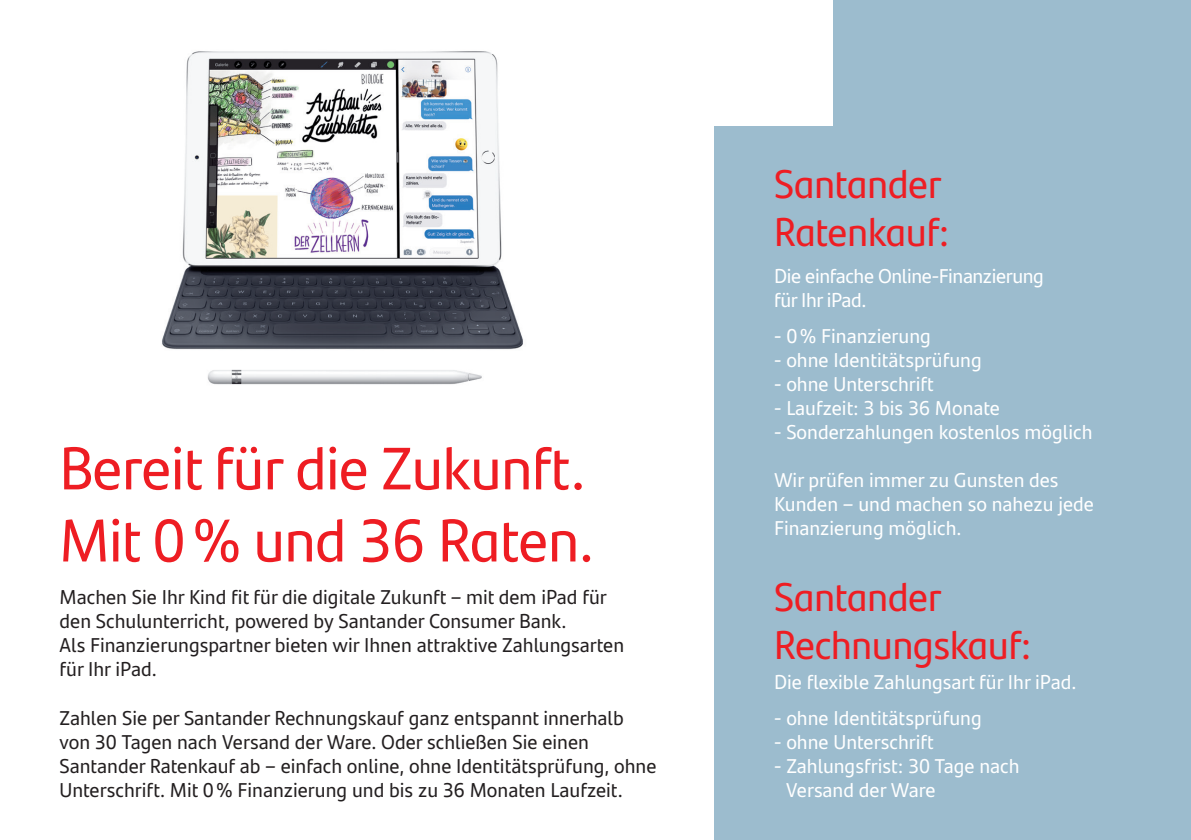
<style>
.page{position:relative;width:1191px;height:840px;background:#fff}
.page>*{position:absolute;margin:0;border:0;box-sizing:border-box;transform-origin:0 0}
.t1{font:60px/72px "Santander Headline";color:#ee1d23}
.t2{font:40px/48px "Santander Headline";color:#ee1d23}
.t3{font:20px/24px "Santander Text";color:#231f20}
.t4{font:20px/24px "Santander Text";color:#fff}
.t5{font:20px/24px "Santander Text";letter-spacing:-.02em;color:#fff}
</style>
<div class="page">
<img style="left:162px;top:51px;width:361px;height:334px">
<div style="left:833px;top:0;width:358px;height:839px;background:#9cbcce"></div>
<div style="left:714px;top:126px;width:477px;height:713px;background:#9cbcce"></div>
<hr style="left:1190px;top:503px;width:1px;height:336px;background:#e1edf6">
<h1 class="t1" style="left:60px;top:429px;width:536px">Bereit für die Zukunft.<br>Mit 0% und 36 Raten.</h1>
<p class="t3" style="left:60px;top:584px;width:566px">Machen Sie Ihr Kind fit für die digitale Zukunft – mit dem iPad für den Schulunterricht, powered by Santander Consumer Bank.<br>Als Finanzierungspartner bieten wir Ihnen attraktive Zahlungsarten für Ihr iPad.</p>
<p class="t3" style="left:60px;top:704px;width:598px">Zahlen Sie per Santander Rechnungskauf ganz entspannt innerhalb von 30 Tagen nach Versand der Ware. Oder schließen Sie einen Santander Ratenkauf ab – einfach online, ohne Identitätsprüfung, ohne Unterschrift. Mit 0% Finanzierung und bis zu 36 Monaten Laufzeit.</p>
<h2 class="t2" style="left:774px;top:158px;width:177px">Santander<br>Ratenkauf:</h2>
<p class="t5" style="left:774px;top:262px;width:271px">Die einfache Online-Finanzierung für Ihr iPad.</p>
<p class="t4" style="left:774px;top:322px;width:158px">- 0% Finanzierung</p>
<p class="t4" style="left:774px;top:346px;width:209px">- ohne Identitätsprüfung</p>
<p class="t4" style="left:774px;top:370px;width:161px">- ohne Unterschrift</p>
<p class="t4" style="left:774px;top:394px;width:227px">- Laufzeit: 3 bis 36 Monate</p>
<p class="t4" style="left:774px;top:418px;width:320px">- Sonderzahlungen kostenlos möglich</p>
<p class="t4" style="left:774px;top:466px;width:321px">Wir prüfen immer zu Gunsten des<br>Kunden – und machen so nahezu jede<br>Finanzierung möglich.</p>
<h2 class="t2" style="left:774px;top:570px;width:258px">Santander<br>Rechnungskauf:</h2>
<p class="t4" style="left:774px;top:668px;width:304px">Die flexible Zahlungsart für Ihr iPad.</p>
<p class="t4" style="left:774px;top:704px;width:209px">- ohne Identitätsprüfung</p>
<p class="t4" style="left:774px;top:728px;width:161px">- ohne Unterschrift</p>
<p class="t4" style="left:786px;top:752px;width:235px;text-indent:-12px">- Zahlungsfrist: 30 Tage nach<br>Versand der Ware</p>
</div>
